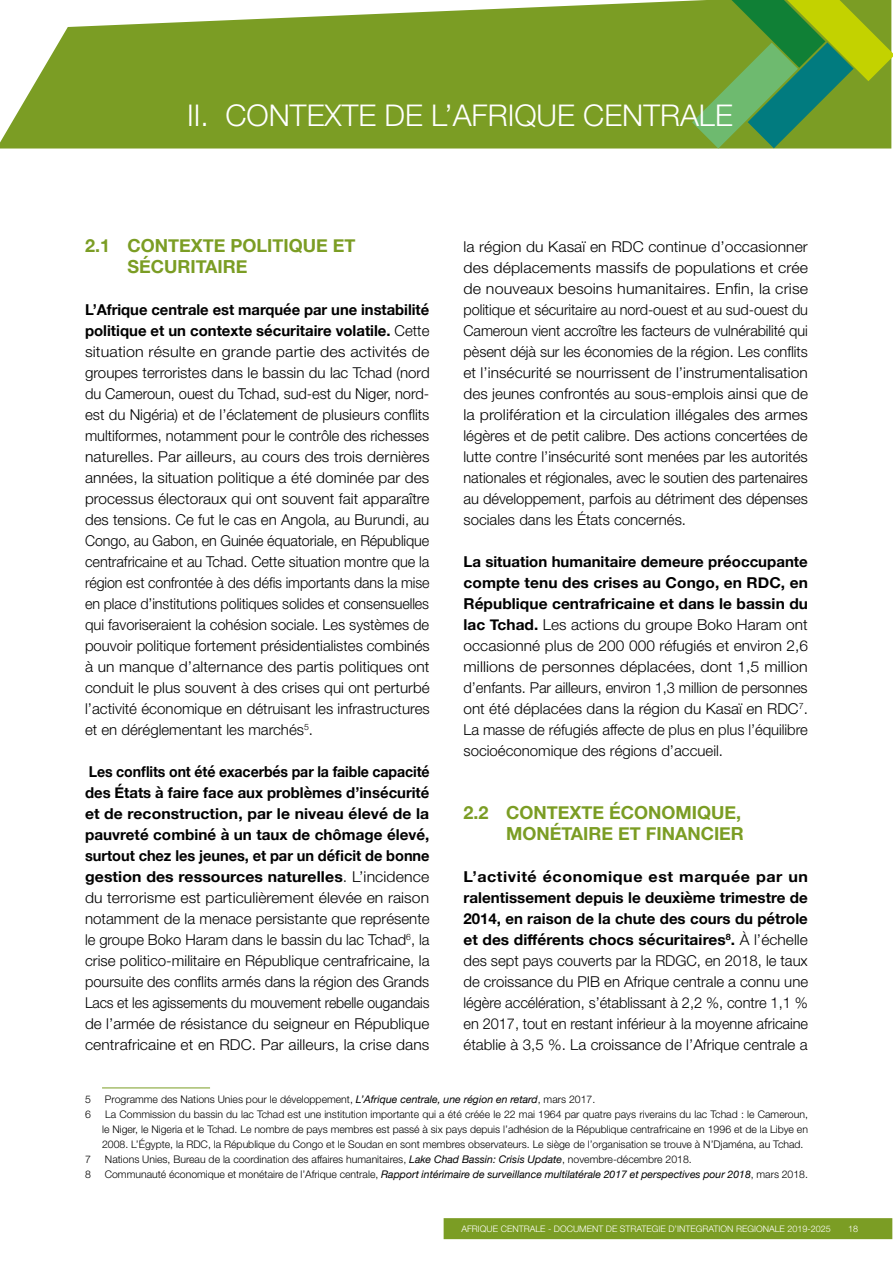
<style>
.page{position:relative;width:893px;height:1263px;background:#fff}
.page>*{position:absolute;margin:0;border:0;box-sizing:border-box;transform-origin:0 0}
.t1{font:300 30px "Helvetica Neue LT";color:#fff}
.t2{font:700 18px/21px "Helvetica Neue";color:#7b9d24}
.t3{font:300 15px/21px "Helvetica Neue LT";color:#000;text-align:justify;scale:1.05 1}
.t4{font:300 15px/21px "Helvetica Neue LT";color:#000;text-align:justify;scale:1.07 1}
.t5{font:300 15px/21px "Helvetica Neue LT";color:#000;text-align:justify}
.t6{font:700 15px/21px "Helvetica Neue";color:#000;text-align:justify;scale:.94 1}
.t7{font:700 15px/21px "Helvetica Neue";color:#000}
.t8{font:700 15px/21px "Helvetica Neue";color:#000;text-align:justify;scale:1.07 1}
.t9{font:300 10.5px/15px "Helvetica Neue LT";color:#000;text-align:center}
.t10{font:italic 10.5px "Helvetica Neue";color:#000}
.t11{font:300 9px "Helvetica Neue LT";color:#fff}
.s1{font-family:"Helvetica Neue LT";font-weight:300}
.s2{font-family:"Helvetica Neue";font-weight:700}
.s3{font-family:"Helvetica Neue";font-weight:400;font-style:italic}
.s4{font-family:"Helvetica Neue LT";font-weight:300;font-style:normal}
</style>
<div class="page">
<svg style="left:0;top:0;width:692px;height:149px;fill:#7b9d24"></svg>
<svg style="left:692px;top:0;width:201px;height:149px"></svg>
<hr style="left:102px;top:1087px;width:108px;height:1px;background:#7b9d24">
<div style="left:444px;top:1219px;width:448px;height:19px;background:#7b9d24"></div>
<div style="left:444px;top:1218px;width:448px;height:21px;border:2px solid #7b9d24"></div>
<h1 class="t1" style="left:187px;top:97px;width:547px">II. CONTEXTE DE L’AFRIQUE CENTRALE</h1>
<p class="t2" style="left:128px;top:236px;width:229px;text-indent:-43px">2.1 CONTEXTE POLITIQUE ET<br>SÉCURITAIRE</p>
<p class="t7" style="left:85px;top:300px;width:346px">L’Afrique centrale est marquée par une instabilité politique et un contexte sécuritaire volatile. <span class="s1">Cette</span></p>
<p class="t4" style="left:85px;top:341px;width:324px">situation résulte en grande partie des activités de groupes terroristes dans le bassin du lac Tchad (nord du Cameroun, ouest du Tchad, sud-est du Niger, nord&shy;est du Nigéria) et de l’éclatement de plusieurs conflits multiformes, notamment pour le contrôle des richesses naturelles. Par ailleurs, au cours des trois dernières années, la situation politique a été dominée par des processus électoraux qui ont souvent fait apparaître des tensions. Ce fut le cas en Angola, au Burundi, au Congo, au Gabon, en Guinée équatoriale, en République centrafricaine et au Tchad. Cette situation montre que la région est confrontée à des défis importants dans la mise en place d’institutions politiques solides et consensuelles qui favoriseraient la cohésion sociale. Les systèmes de pouvoir politique fortement présidentialistes combinés à un manque d’alternance des partis politiques ont conduit le plus souvent à des crises qui ont perturbé l’activité économique en détruisant les infrastructures et en déréglementant les marchés<sup>5</sup>.</p>
<p class="t6" style="left:85px;top:762px;width:368px">Les conflits ont été exacerbés par la faible capacité des États à faire face aux problèmes d’insécurité et de reconstruction, par le niveau élevé de la pauvreté combiné à un taux de chômage élevé, surtout chez les jeunes, et par un déficit de bonne gestion des ressources naturelles<span class="s1">. L’incidence</span></p>
<p class="t3" style="left:85px;top:887px;width:330px">du terrorisme est particulièrement élevée en raison notamment de la menace persistante que représente le groupe Boko Haram dans le bassin du lac Tchad<sup>6</sup>, la crise politico-militaire en République centrafricaine, la poursuite des conflits armés dans la région des Grands Lacs et les agissements du mouvement rebelle ougandais de l’armée de résistance du seigneur en République centrafricaine et en RDC. Par ailleurs, la crise dans</p>
<p class="t3" style="left:463px;top:236px;width:330px">la région du Kasaï en RDC continue d’occasionner des déplacements massifs de populations et crée de nouveaux besoins humanitaires. Enfin, la crise politique et sécuritaire au nord-ouest et au sud-ouest du Cameroun vient accroître les facteurs de vulnérabilité qui pèsent déjà sur les économies de la région. Les conflits et l’insécurité se nourrissent de l’instrumentalisation des jeunes confrontés au sous-emplois ainsi que de la prolifération et la circulation illégales des armes légères et de petit calibre. Des actions concertées de lutte contre l’insécurité sont menées par les autorités nationales et régionales, avec le soutien des partenaires au développement, parfois au détriment des dépenses sociales dans les États concernés.</p>
<p class="t7" style="left:463px;top:552px;width:346px;text-align:justify">La situation humanitaire demeure préoccupante compte tenu des crises au Congo, en RDC, en République centrafricaine et dans le bassin du</p>
<p class="t5" style="left:463px;top:614px;width:346px"><span class="s2">lac Tchad.</span> Les actions du groupe Boko Haram ont occasionné plus de 200 000 réfugiés et environ 2,6 millions de personnes déplacées, dont 1,5 million d’enfants. Par ailleurs, environ 1,3 million de personnes ont été déplacées dans la région du Kasaï en RDC<sup>7</sup>.<br>La masse de réfugiés affecte de plus en plus l’équilibre socioéconomique des régions d’accueil.</p>
<p class="t2" style="left:463px;top:803px;width:282px;text-align:right">2.2 CONTEXTE ÉCONOMIQUE,<br>MONÉTAIRE ET FINANCIER</p>
<p class="t8" style="left:463px;top:867px;width:324px">L’activité économique est marquée par un ralentissement depuis le deuxième trimestre de 2014, en raison de la chute des cours du pétrole et des différents chocs sécuritaires<sup>8</sup>. <span class="s1">À l’échelle</span></p>
<p class="t5" style="left:463px;top:950px;width:346px">des sept pays couverts par la RDGC, en 2018, le taux de croissance du PIB en Afrique centrale a connu une légère accélération, s’établissant à 2,2 %, contre 1,1 % en 2017, tout en restant inférieur à la moyenne africaine établie à 3,5 %. La croissance de l’Afrique centrale a</p>
<p class="t9" style="left:85px;top:1091px;width:7px">5</p>
<p class="t9" style="left:105px;top:1091px;width:492px">Programme des Nations Unies pour le développement, <span class="s3">L’Afrique centrale, une région en retard</span>, mars 2017.</p>
<p class="t9" style="left:85px;top:1106px;width:7px">6</p>
<p class="t9" style="left:102px;top:1106px;width:707px">La Commission du bassin du lac Tchad est une institution importante qui a été créée le 22 mai 1964 par quatre pays riverains du lac Tchad : le Cameroun, le Niger, le Nigeria et le Tchad. Le nombre de pays membres est passé à six pays depuis l’adhésion de la République centrafricaine en 1996 et de la Libye en<br>2008. L’Égypte, la RDC, la République du Congo et le Soudan en sont membres observateurs. Le siège de l’organisation se trouve à N’Djaména, au Tchad.</p>
<p class="t9" style="left:85px;top:1151px;width:7px">7</p>
<p class="t9" style="left:105px;top:1151px;width:588px">Nations Unies, Bureau de la coordination des affaires humanitaires, <span class="s3">Lake Chad Bassin: Crisis Update</span>, novembre-décembre 2018.</p>
<p class="t9" style="left:85px;top:1166px;width:7px">8</p>
<p class="t10" style="left:105px;top:1167px;width:705px"><span class="s4">Communauté économique et monétaire de l’Afrique centrale,</span> Rapport intérimaire de surveillance multilatérale 2017 et perspectives pour 2018<span class="s4">, mars 2018.</span></p>
<p class="t11" style="left:461px;top:1223px;width:371px">AFRIQUE CENTRALE - DOCUMENT DE STRATEGIE D’INTEGRATION REGIONALE 2019-2025</p>
<p class="t11" style="left:848px;top:1223px;width:12px">18</p>
</div>
